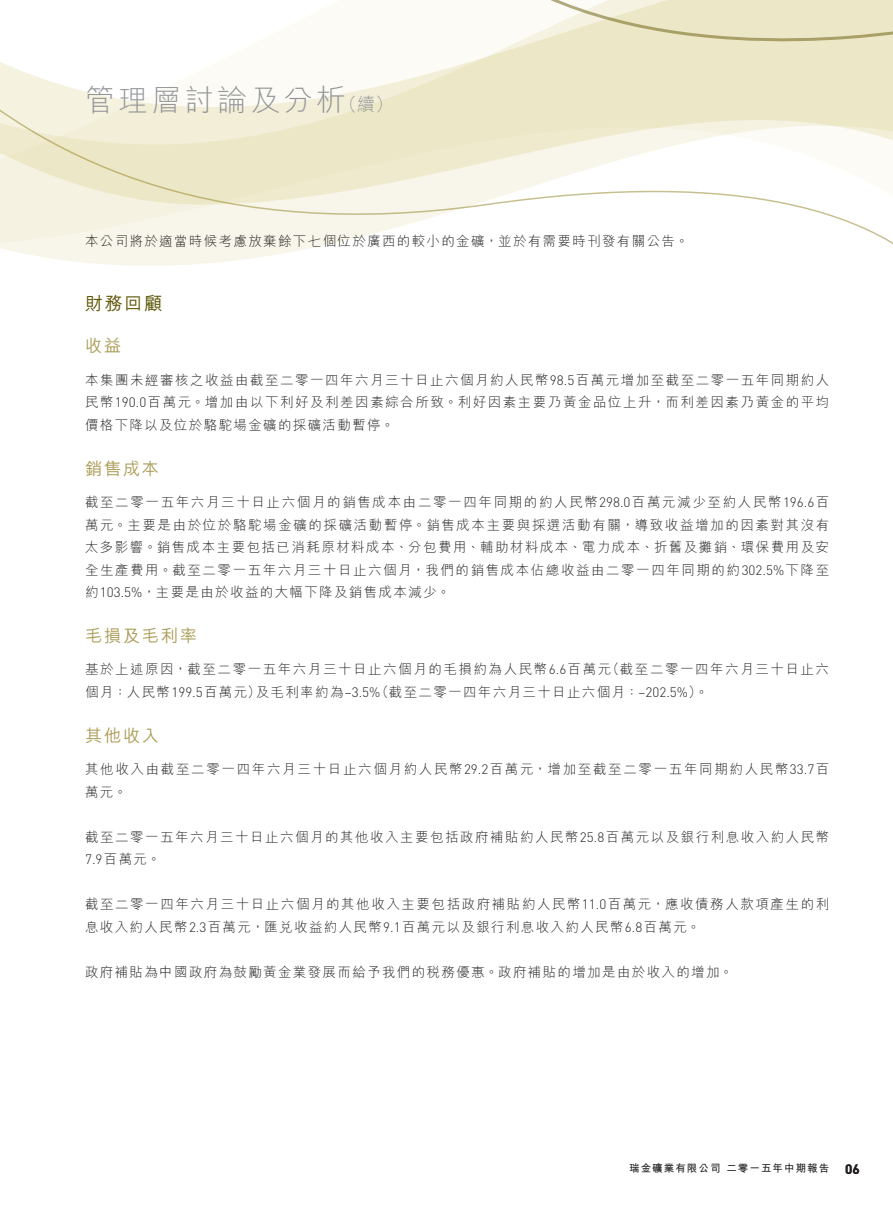
<style>
.page{position:relative;width:893px;height:1212px;background:#fff}
.page>*{position:absolute;margin:0;border:0;box-sizing:border-box;transform-origin:0 0}
.t1{font:300 30px "M Hei HK";letter-spacing:.1em;color:#939598}
.t2{font:500 18px "M Hei HK";color:#5f5707}
.t3{font:500 17.25px "M Hei HK";letter-spacing:.1em;color:#ab9d57}
.t4{font:300 13.5px/22.5px "M Hei HK";letter-spacing:.11em;color:#231f20}
.t5{font:700 10.5px "M Hei HK";letter-spacing:.1em;color:#231f20}
.s1{font-size:18px}
.s2{font-family:"DIN Pro"}
.s3{font-family:"DIN Pro";font-size:13.5px}
</style>
<div class="page">
<svg style="left:0;top:43px;width:893px;height:219px"></svg>
<svg style="left:516px;top:0;width:377px;height:43px;background:#eae5c8"></svg>
<h1 class="t1" style="left:85px;top:85px;width:310px">管理層討論及分析<span class="s1">（續）</span></h1>
<p class="t4" style="left:85px;top:230px;width:605px">本公司將於適當時候考慮放棄餘下七個位於廣西的較小的金礦，並於有需要時刊發有關公告。</p>
<h2 class="t2" style="left:85px;top:291px;width:79px">財務回顧</h2>
<p class="t3" style="left:85px;top:334px;width:38px">收益</p>
<p class="t4" style="left:85px;top:368px;width:746px;text-align:justify">本集團未經審核之收益由截至二零一四年六月三十日止六個月約人民幣<span class="s2">98.5</span>百萬元增加至截至二零一五年同期約人民幣<span class="s2">190.0</span>百萬元。增加由以下利好及利差因素綜合所致。利好因素主要乃黃金品位上升，而利差因素乃黃金的平均價格下降以及位於駱駝場金礦的採礦活動暫停。</p>
<p class="t3" style="left:85px;top:456px;width:76px">銷售成本</p>
<p class="t4" style="left:85px;top:491px;width:746px;text-align:justify">截至二零一五年六月三十日止六個月的銷售成本由二零一四年同期的約人民幣<span class="s2">298.0</span>百萬元減少至約人民幣<span class="s2">196.6</span>百萬元。主要是由於位於駱駝場金礦的採礦活動暫停。銷售成本主要與採選活動有關，導致收益增加的因素對其沒有太多影響。銷售成本主要包括已消耗原材料成本、分包費用、輔助材料成本、電力成本、折舊及攤銷、環保費用及安全生產費用。截至二零一五年六月三十日止六個月，我們的銷售成本佔總收益由二零一四年同期的約<span class="s2">302.5%</span>下降至約<span class="s2">103.5%</span>，主要是由於收益的大幅下降及銷售成本減少。</p>
<p class="t3" style="left:85px;top:623px;width:114px">毛損及毛利率</p>
<p class="t4" style="left:85px;top:658px;width:746px">基於上述原因，截至二零一五年六月三十日止六個月的毛損約為人民幣<span class="s2">6.6</span>百萬元（截至二零一四年六月三十日止六個月：人民幣<span class="s2">199.5</span>百萬元）及毛利率約為<span class="s2">–3.5%</span>（截至二零一四年六月三十日止六個月：<span class="s2">–202.5%</span>）。</p>
<p class="t3" style="left:85px;top:723px;width:76px">其他收入</p>
<p class="t4" style="left:85px;top:758px;width:746px">其他收入由截至二零一四年六月三十日止六個月約人民幣<span class="s2">29.2</span>百萬元，增加至截至二零一五年同期約人民幣<span class="s2">33.7</span>百萬元。</p>
<p class="t4" style="left:85px;top:825px;width:746px">截至二零一五年六月三十日止六個月的其他收入主要包括政府補貼約人民幣<span class="s2">25.8</span>百萬元以及銀行利息收入約人民幣<br><span class="s2">7.9</span>百萬元。</p>
<p class="t4" style="left:85px;top:893px;width:746px">截至二零一四年六月三十日止六個月的其他收入主要包括政府補貼約人民幣<span class="s2">11.0</span>百萬元，應收債務人款項產生的利息收入約人民幣<span class="s2">2.3</span>百萬元，匯兌收益約人民幣<span class="s2">9.1</span>百萬元以及銀行利息收入約人民幣<span class="s2">6.8</span>百萬元。</p>
<p class="t4" style="left:85px;top:960px;width:650px">政府補貼為中國政府為鼓勵黃金業發展而給予我們的稅務優惠。政府補貼的增加是由於收入的增加。</p>
<p class="t5" style="left:629px;top:1161px;width:232px">瑞金礦業有限公司 二零一五年中期報告 <span class="s3">06</span></p>
</div>
